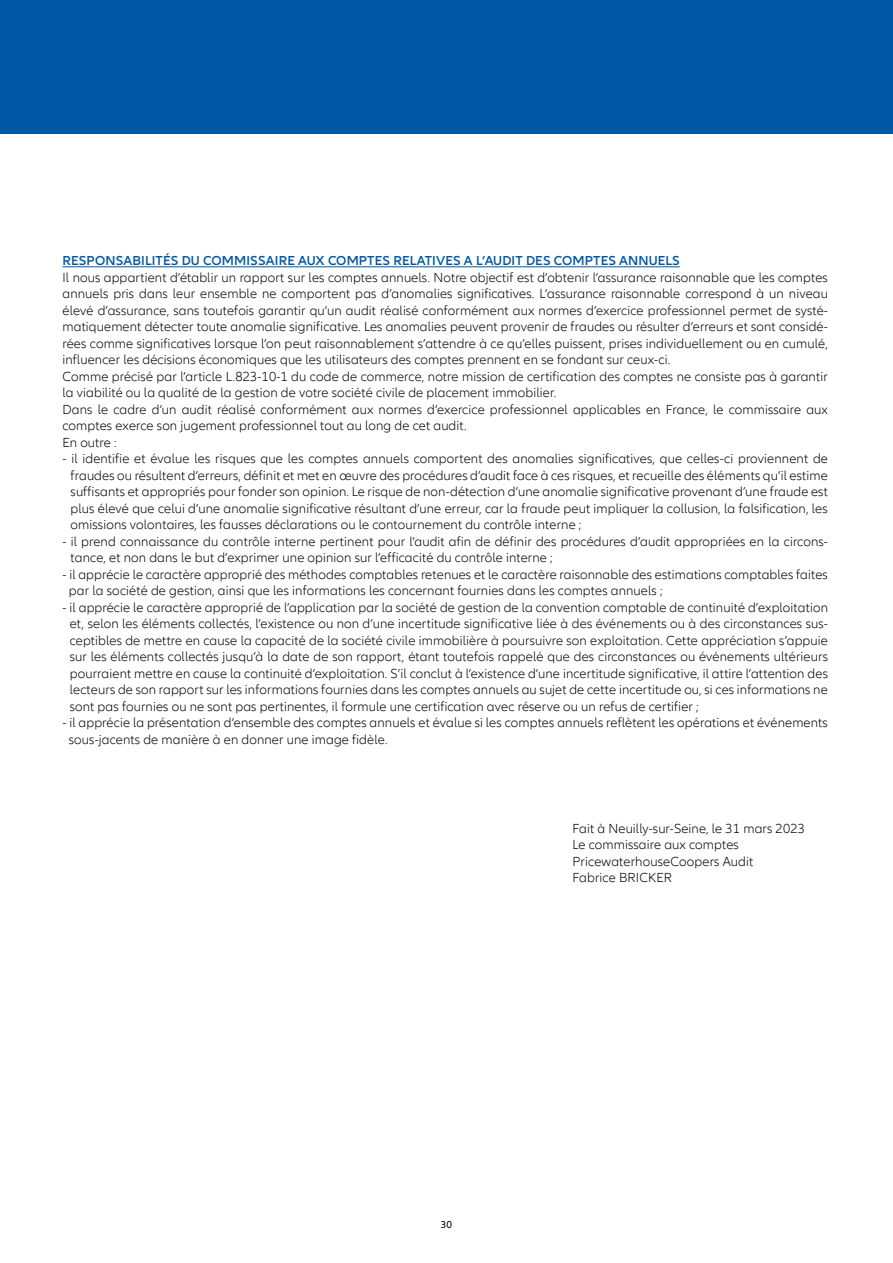
<style>
.page{position:relative;width:893px;height:1263px;background:#fff}
.page>*{position:absolute;margin:0;border:0;box-sizing:border-box;transform-origin:0 0}
.t1{font:300 13.5px/16.5px "Allianz Neo";letter-spacing:.01em;color:#000}
.t2{font:600 13.5px "Allianz Neo";letter-spacing:.01em;color:#0058a4}
.t3{font:10.5px "Allianz Neo";color:#000}
</style>
<div class="page">
<hr style="left:62px;top:266px;width:618px;height:1px;background:#0058a4">
<div style="left:0;top:0;width:893px;height:133px;background:#0058a4"></div>
<p class="t2" style="left:62px;top:253px;width:619px">RESPON SABILITÉS DU COMMI SSAIRE AUX COMPTES RELATIVES A L’AUDIT DES COMPTES ANN UELS</p>
<p class="t1" style="left:63px;top:270px;width:767px">I l nous appartient d’établir un rapport sur les comptes annuels. N otre objectif est d’obtenir l’assurance raisonnable que les comptes annuels pris dans leur ensemble ne comportent pas d’anomalies significatives. L’assurance raisonnable correspond à un niveau élevé d’assurance, sans toutefois garantir qu’un audit réalisé conformément aux normes d’exercice professionnel permet de systé&shy;matiquement détecter toute anomalie significative. Les anomalies peuvent provenir de fraudes ou résulter d’erreurs et sont considé&shy;rées comme significatives lorsque l’on peut raisonnablement s’attendre à ce qu’elles puissent, prises individuellement ou en cumulé, influencer les décisions économiques que les utilisateurs des comptes prennent en se fondant sur ceux-ci.<br>Comme précisé par l’article L.823-10-1 du code de commerce, notre mission de certification des comptes ne consiste pas à garantir la viabilité ou la qualité de la gestion de votre société civile de placement immobilier.<br>Dans le cadre d’un audit réalisé conformément aux normes d’exercice professionnel applicables en France, le commissaire aux comptes exerce son jugement professionnel tout au long de cet audit.<br>En outre :</p>
<p class="t1" style="left:71px;top:451px;width:759px;text-align:justify;text-indent:-8px">- il identifie et évalue les risques que les comptes annuels comportent des anomalies significatives, que celles-ci proviennent de fraudes ou résultent d’erreurs, définit et met en œuvre des procédures d’audit face à ces risques, et recueille des éléments qu’il estime suffisants et appropriés pour fonder son opinion. Le risque de non-détection d’une anomalie significative provenant d’une fraude est plus élevé que celui d’une anomalie significative résultant d’une erreur, car la fraude peut impliquer la collusion, la falsification, les omissions volontaires, les fausses déclarations ou le contournement du contrôle interne ;</p>
<p class="t1" style="left:71px;top:534px;width:759px;text-indent:-8px">- il prend connaissance du contrôle interne pertinent pour l’audit afin de définir des procédures d’audit appropriées en la circons&shy;tance, et non dans le but d’exprimer une opinion sur l’efficacité du contrôle interne ;</p>
<p class="t1" style="left:69px;top:567px;width:760px;text-indent:-6px">- il apprécie le caractère approprié des méthodes comptables retenues et le caractère raisonnable des estimations comptables faites par la société de gestion, ainsi que les informations les concernant fournies dans les comptes annuels ;</p>
<p class="t1" style="left:70px;top:600px;width:760px;text-align:justify;text-indent:-7px">- il apprécie le caractère approprié de l’application par la société de gestion de la convention comptable de continuité d’exploitation et, selon les éléments collectés, l’existence ou non d’une incertitude significative liée à des événements ou à des circonstances sus&shy;ceptibles de mettre en cause la capacité de la société civile immobilière à poursuivre son exploitation. Cette appréciation s’appuie sur les éléments collectés jusqu’à la date de son rapport, étant toutefois rappelé que des circonstances ou événements ultérieurs pourraient mettre en cause la continuité d’exploitation. S’il conclut à l’existence d’une incertitude significative, il attire l’attention des lecteurs de son rapport sur les informations fournies dans les comptes annuels au sujet de cette incertitude ou, si ces informations ne sont pas fournies ou ne sont pas pertinentes, il formule une certification avec réserve ou un refus de certifier ;</p>
<p class="t1" style="left:69px;top:715px;width:760px;text-indent:-6px">- il apprécie la présentation d’ensemble des comptes annuels et évalue si les comptes annuels reflètent les opérations et événements sous-jacents de manière à en donner une image fidèle.</p>
<p class="t1" style="left:572px;top:820px;width:234px">Fait à N euilly-sur-Seine, le 31 mars 2023<br>Le commissaire aux comptes<br>PricewaterhouseCoopers Audit<br>Fabrice Bricker</p>
<p class="t3" style="left:441px;top:1219px;width:13px">30</p>
</div>
